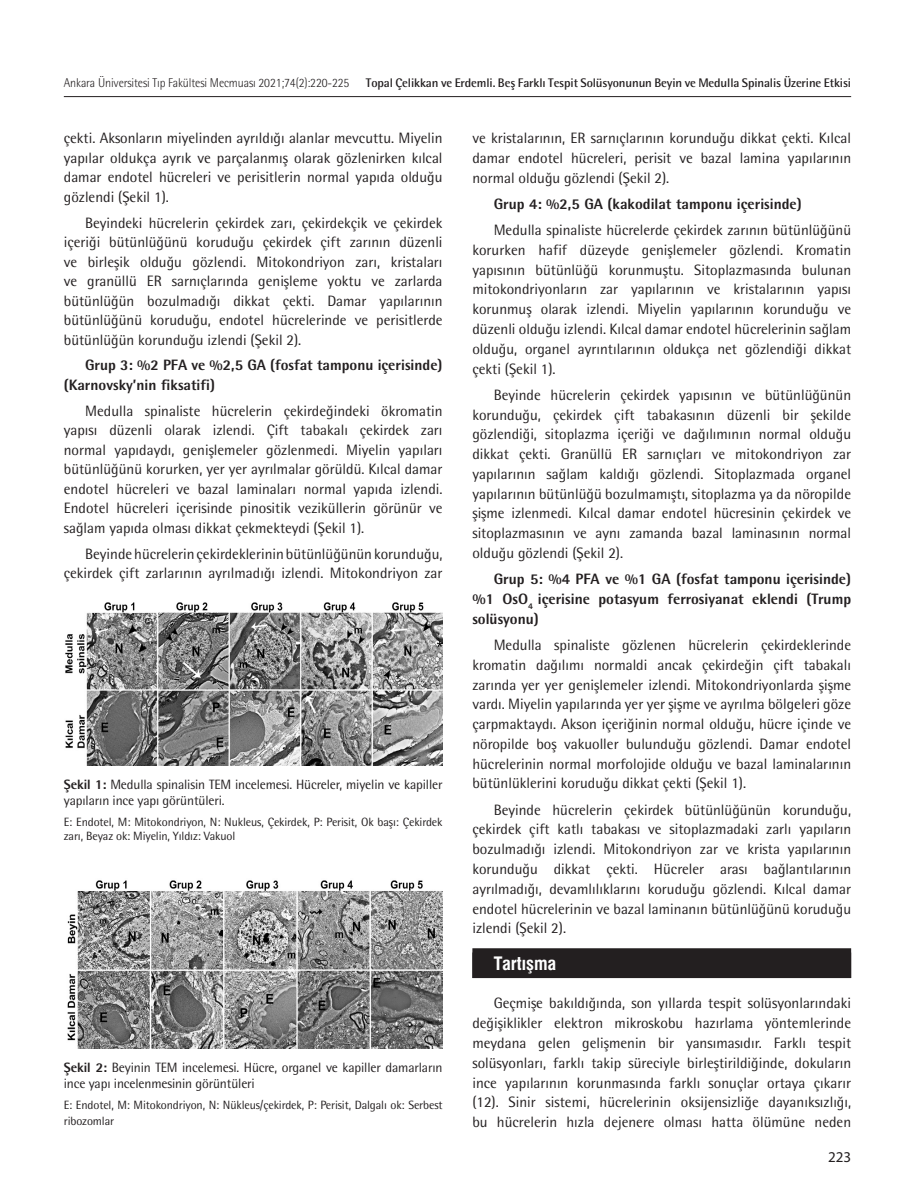
<style>
.page{position:relative;width:915px;height:1191px;background:#fff}
.page>*{position:absolute;margin:0;border:0;box-sizing:border-box;transform-origin:0 0}
.ARA_BASLIK{font:18px "Swiss Condensed Bold Tr";color:#fff}
.YAZI{font:15px/19.8px "Rotis Semi Sans Std";color:#231f20;text-align:justify}
.bold_başlık{font:800 15px/19.8px "Rotis Semi Sans Std";color:#231f20}
.t1{font:15px "Myriad Pro";color:#231f20}
.RESİM-ALTI{font:13.5px/16.2px "Rotis Semi Sans Std";letter-spacing:-.01em;color:#231f20}
.t2{font:300 12.75px "Rotis Semi Sans Std";letter-spacing:-.01em;color:#231f20;scale:.95 1}
.t3{font:700 12.45px "Rotis Semi Sans Std";letter-spacing:-.01em;color:#231f20}
.RESİM-ALTI-2{font:12px/16.2px "Rotis Semi Sans Std";letter-spacing:-.01em;color:#231f20}
.s1{font-weight:800}
</style>
<div class="page">
<hr style="left:64px;top:96px;width:786px;height:1px;background:#231f20">
<div style="left:472px;top:948px;width:378px;height:30px;background:#231f20"></div>
<img style="left:67px;top:880px;width:375px;height:168px">
<img style="left:65px;top:602px;width:377px;height:163px">
<p class="t2" style="left:64px;top:75px;width:302px">Ankara Üniversitesi Tıp Fakültesi Mecmuası 2021;74(2):220-225</p>
<p class="t3" style="left:366px;top:75px;width:486px">Topal Çelikkan ve Erdemli. Beş Farklı Tespit Solüsyonunun Beyin ve Medulla Spinalis Üzerine Etkisi</p>
<p class="YAZI" style="left:64px;top:128px;width:380px">çekti. Aksonların miyelinden ayrıldığı alanlar mevcuttu. Miyelin yapılar oldukça ayrık ve parçalanmış olarak gözlenirken kılcal damar endotel hücreleri ve perisitlerin normal yapıda olduğu gözlendi (Şekil 1).</p>
<p class="YAZI" style="left:64px;top:213px;width:380px;text-indent:21px">Beyindeki hücrelerin çekirdek zarı, çekirdekçik ve çekirdek içeriği bütünlüğünü koruduğu çekirdek çift zarının düzenli ve birleşik olduğu gözlendi. Mitokondriyon zarı, kristaları ve granüllü ER sarnıçlarında genişleme yoktu ve zarlarda bütünlüğün bozulmadığı dikkat çekti. Damar yapılarının bütünlüğünü koruduğu, endotel hücrelerinde ve perisitlerde bütünlüğün korunduğu izlendi (Şekil 2).</p>
<p class="bold_başlık" style="left:64px;top:355px;width:380px;text-indent:21px">Grup 3: %2 PFA ve %2,5 GA (fosfat tamponu içerisinde) (Karnovsky’nin fiksatifi)</p>
<p class="YAZI" style="left:64px;top:401px;width:380px;text-indent:21px">Medulla spinaliste hücrelerin çekirdeğindeki ökromatin yapısı düzenli olarak izlendi. Çift tabakalı çekirdek zarı normal yapıdaydı, genişlemeler gözlenmedi. Miyelin yapıları bütünlüğünü korurken, yer yer ayrılmalar görüldü. Kılcal damar endotel hücreleri ve bazal laminaları normal yapıda izlendi.<br>Endotel hücreleri içerisinde pinositik veziküllerin görünür ve sağlam yapıda olması dikkat çekmekteydi (Şekil 1).</p>
<p class="YAZI" style="left:64px;top:544px;width:380px;text-align:right">Beyinde hücrelerin çekirdeklerinin bütünlüğünün korunduğu, çekirdek çift zarlarının ayrılmadığı izlendi. Mitokondriyon zar</p>
<p class="RESİM-ALTI" style="left:64px;top:776px;width:380px"><span class="s1">Şekil 1:</span> Medulla spinalisin TEM incelemesi. Hücreler, miyelin ve kapiller yapıların ince yapı görüntüleri.</p>
<p class="RESİM-ALTI-2" style="left:64px;top:814px;width:380px;line-height:14.4px">E: Endotel, M: Mitokondriyon, N: Nukleus, Çekirdek, P: Perisit, Ok başı: Çekirdek zarı, Beyaz ok: Miyelin, Yıldız: Vakuol</p>
<p class="RESİM-ALTI" style="left:64px;top:1059px;width:380px"><span class="s1">Şekil 2:</span> Beyinin TEM incelemesi. Hücre, organel ve kapiller damarların ince yapı incelenmesinin görüntüleri</p>
<p class="RESİM-ALTI-2" style="left:64px;top:1097px;width:380px">E: Endotel, M: Mitokondriyon, N: Nükleus/çekirdek, P: Perisit, Dalgalı ok: Serbest ribozomlar</p>
<p class="YAZI" style="left:472px;top:128px;width:380px">ve kristalarının, ER sarnıçlarının korunduğu dikkat çekti. Kılcal damar endotel hücreleri, perisit ve bazal lamina yapılarının normal olduğu gözlendi (Şekil 2).</p>
<p class="bold_başlık" style="left:493px;top:194px;width:309px">Grup 4: %2,5 GA (kakodilat tamponu içerisinde)</p>
<p class="YAZI" style="left:472px;top:220px;width:380px;text-indent:21px">Medulla spinaliste hücrelerde çekirdek zarının bütünlüğünü korurken hafif düzeyde genişlemeler gözlendi. Kromatin yapısının bütünlüğü korunmuştu. Sitoplazmasında bulunan mitokondriyonların zar yapılarının ve kristalarının yapısı korunmuş olarak izlendi. Miyelin yapılarının korunduğu ve düzenli olduğu izlendi. Kılcal damar endotel hücrelerinin sağlam olduğu, organel ayrıntılarının oldukça net gözlendiği dikkat çekti (Şekil 1).</p>
<p class="YAZI" style="left:472px;top:384px;width:380px;text-indent:21px">Beyinde hücrelerin çekirdek yapısının ve bütünlüğünün korunduğu, çekirdek çift tabakasının düzenli bir şekilde gözlendiği, sitoplazma içeriği ve dağılımının normal olduğu dikkat çekti. Granüllü ER sarnıçları ve mitokondriyon zar yapılarının sağlam kaldığı gözlendi. Sitoplazmada organel yapılarının bütünlüğü bozulmamıştı, sitoplazma ya da nöropilde şişme izlenmedi. Kılcal damar endotel hücresinin çekirdek ve sitoplazmasının ve aynı zamanda bazal laminasının normal olduğu gözlendi (Şekil 2).</p>
<p class="bold_başlık" style="left:472px;top:569px;width:380px;text-align:justify;text-indent:21px">Grup 5: %4 PFA ve %1 GA (fosfat tamponu içerisinde) %1 OsO<sub>4</sub> içerisine potasyum ferrosiyanat eklendi (Trump solüsyonu)</p>
<p class="YAZI" style="left:472px;top:635px;width:380px;text-indent:21px">Medulla spinaliste gözlenen hücrelerin çekirdeklerinde kromatin dağılımı normaldi ancak çekirdeğin çift tabakalı zarında yer yer genişlemeler izlendi. Mitokondriyonlarda şişme vardı. Miyelin yapılarında yer yer şişme ve ayrılma bölgeleri göze çarpmaktaydı. Akson içeriğinin normal olduğu, hücre içinde ve nöropilde boş vakuoller bulunduğu gözlendi. Damar endotel hücrelerinin normal morfolojide olduğu ve bazal laminalarının bütünlüklerini koruduğu dikkat çekti (Şekil 1).</p>
<p class="YAZI" style="left:472px;top:799px;width:380px;text-indent:21px">Beyinde hücrelerin çekirdek bütünlüğünün korunduğu, çekirdek çift katlı tabakası ve sitoplazmadaki zarlı yapıların bozulmadığı izlendi. Mitokondriyon zar ve krista yapılarının korunduğu dikkat çekti. Hücreler arası bağlantılarının ayrılmadığı, devamlılıklarını koruduğu gözlendi. Kılcal damar endotel hücrelerinin ve bazal laminanın bütünlüğünü koruduğu izlendi (Şekil 2).</p>
<p class="ARA_BASLIK" style="left:493px;top:952px;width:64px">Tartışma</p>
<p class="YAZI" style="left:472px;top:993px;width:380px;text-indent:21px">Geçmişe bakıldığında, son yıllarda tespit solüsyonlarındaki değişiklikler elektron mikroskobu hazırlama yöntemlerinde meydana gelen gelişmenin bir yansımasıdır. Farklı tespit solüsyonları, farklı takip süreciyle birleştirildiğinde, dokuların ince yapılarının korunmasında farklı sonuçlar ortaya çıkarır (12). Sinir sistemi, hücrelerinin oksijensizliğe dayanıksızlığı, bu hücrelerin hızla dejenere olması hatta ölümüne neden</p>
<p class="t1" style="left:827px;top:1147px;width:25px">223</p>
</div>
